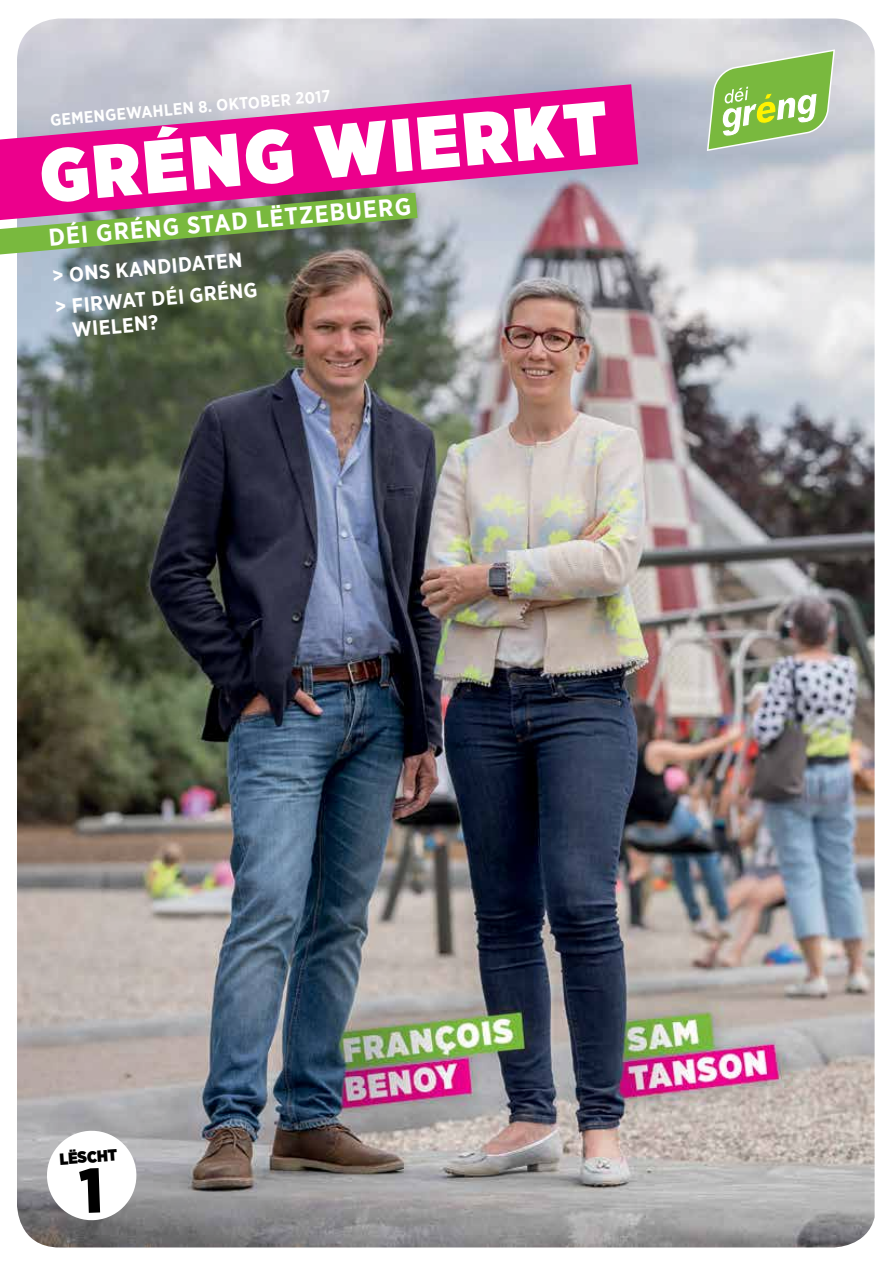
<style>
.page{position:relative;width:893px;height:1263px;background:#fff}
.page>*{position:absolute;margin:0;border:0;box-sizing:border-box;transform-origin:0 0}
.t1{font:900 74.85px "Gotham Narrow";color:#fff}
.t2{font:700 24.3px "Gotham Narrow";color:#fff}
.t3{font:700 20.7px/31px "Gotham Narrow";color:#fff}
.t4{font:700 16.5px "Gotham Narrow";color:#fff}
.t5{font:900 16.2px "Gotham Narrow";color:#000}
</style>
<div class="page">
<img style="left:17px;top:19px;width:859px;height:1228px;border-radius:43px">
<svg style="left:707px;top:49px;width:128px;height:102px;background:#a4c881"></svg>
<svg style="left:0;top:84px;width:638px;height:136px;background:#db48a3"></svg>
<svg style="left:0;top:193px;width:418px;height:61px;background:#867d5f"></svg>
<svg style="left:45px;top:1129px;width:93px;height:93px"></svg>
<p class="t4" style="left:49px;top:109px;width:283px;rotate:-5deg">GEMENGEWAHLEN 8. OKTOBER 2017</p>
<h1 class="t1" style="left:36px;top:126px;width:571px;rotate:-5deg">GRÉNG WIERKT</h1>
<p class="t2" style="left:47px;top:222px;width:365px;rotate:-5deg">DÉI GRÉNG STAD LËTZEBUERG</p>
<p class="t3" style="left:51px;top:260px;width:205px;rotate:-5deg">&gt; ONS KANDIDATEN &gt; FIRWAT DÉI GRÉNG</p>
<p class="t3" style="left:71px;top:314px;width:88px;rotate:-5deg">WIELEN?</p>
<p class="t5" style="left:59px;top:1148px;width:59px;rotate:-4deg">LËSCHT</p>
</div>
